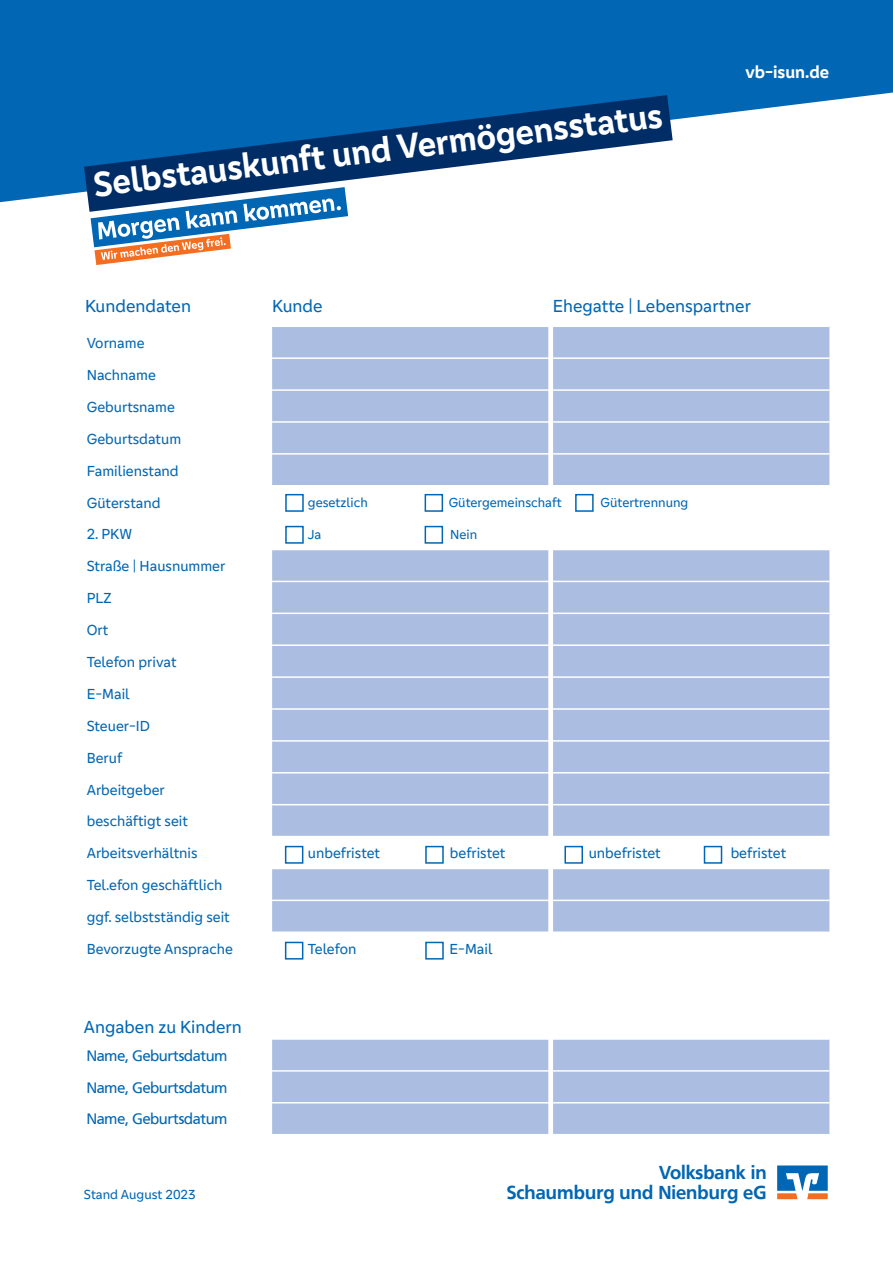
<style>
.page{position:relative;width:893px;height:1263px;background:#fff}
.page>*{position:absolute;margin:0;border:0;box-sizing:border-box;transform-origin:0 0}
.t1{font:700 36px "Genos GFG";color:#fff}
.t2{font:700 18.6px "Frutiger VR";color:#0166b3}
.t3{font:18px "Genos GFG";color:#0166b3}
.t4{font:700 18px "Genos GFG";color:#fff}
.t5{font:15px/32px "Genos GFG";color:#0166b3}
.t6{font:15px/32px "Frutiger VR";color:#0166b3;text-align:justify}
.t7{font:13.5px "Genos GFG";color:#0166b3}
</style>
<div class="page">
<svg style="left:272px;top:327px;width:557px;height:604px;fill:#abbee1"></svg>
<hr style="left:272px;top:357px;width:277px;height:2px;background:#fff">
<hr style="left:553px;top:357px;width:276px;height:2px;background:#fff">
<hr style="left:272px;top:389px;width:277px;height:2px;background:#fff">
<hr style="left:553px;top:389px;width:276px;height:2px;background:#fff">
<hr style="left:272px;top:421px;width:277px;height:2px;background:#fff">
<hr style="left:553px;top:421px;width:276px;height:2px;background:#fff">
<hr style="left:272px;top:453px;width:277px;height:2px;background:#fff">
<hr style="left:553px;top:453px;width:276px;height:2px;background:#fff">
<hr style="left:272px;top:485px;width:277px;height:1px;background:#fff">
<hr style="left:553px;top:485px;width:276px;height:1px;background:#fff">
<hr style="left:272px;top:517px;width:277px;height:1px;background:#fff">
<hr style="left:553px;top:517px;width:276px;height:1px;background:#fff">
<hr style="left:272px;top:549px;width:277px;height:1px;background:#fff">
<hr style="left:553px;top:549px;width:276px;height:1px;background:#fff">
<hr style="left:272px;top:581px;width:277px;height:1px;background:#fff">
<hr style="left:553px;top:581px;width:276px;height:1px;background:#fff">
<hr style="left:272px;top:612px;width:277px;height:2px;background:#fff">
<hr style="left:553px;top:612px;width:276px;height:2px;background:#fff">
<hr style="left:272px;top:644px;width:277px;height:2px;background:#fff">
<hr style="left:553px;top:644px;width:276px;height:2px;background:#fff">
<hr style="left:272px;top:676px;width:277px;height:2px;background:#fff">
<hr style="left:553px;top:676px;width:276px;height:2px;background:#fff">
<hr style="left:272px;top:708px;width:277px;height:2px;background:#fff">
<hr style="left:553px;top:708px;width:276px;height:2px;background:#fff">
<hr style="left:272px;top:740px;width:277px;height:2px;background:#fff">
<hr style="left:553px;top:740px;width:276px;height:2px;background:#fff">
<hr style="left:272px;top:772px;width:277px;height:1px;background:#fff">
<hr style="left:553px;top:772px;width:276px;height:1px;background:#fff">
<hr style="left:272px;top:804px;width:277px;height:1px;background:#fff">
<hr style="left:553px;top:804px;width:276px;height:1px;background:#fff">
<hr style="left:272px;top:836px;width:277px;height:1px;background:#fff">
<hr style="left:553px;top:836px;width:276px;height:1px;background:#fff">
<hr style="left:272px;top:868px;width:277px;height:1px;background:#fff">
<hr style="left:553px;top:868px;width:276px;height:1px;background:#fff">
<hr style="left:272px;top:900px;width:277px;height:1px;background:#fff">
<hr style="left:553px;top:900px;width:276px;height:1px;background:#fff">
<svg style="left:272px;top:931px;width:557px;height:29px"></svg>
<div style="left:285px;top:494px;width:19px;height:18px;border:2px solid #0166b3"></div>
<div style="left:425px;top:494px;width:18px;height:18px;border:2px solid #0166b3"></div>
<div style="left:575px;top:494px;width:19px;height:18px;border:2px solid #0166b3"></div>
<div style="left:285px;top:846px;width:18px;height:18px;border:2px solid #0166b3"></div>
<div style="left:425px;top:846px;width:19px;height:18px;border:2px solid #0166b3"></div>
<div style="left:564px;top:846px;width:19px;height:18px;border:2px solid #0166b3"></div>
<div style="left:704px;top:846px;width:18px;height:18px;border:2px solid #0166b3"></div>
<div style="left:285px;top:942px;width:18px;height:17px;border:2px solid #0166b3"></div>
<div style="left:425px;top:942px;width:19px;height:17px;border:2px solid #0166b3"></div>
<div style="left:272px;top:1040px;width:557px;height:94px;background:#abbee1"></div>
<hr style="left:272px;top:1070px;width:277px;height:2px;background:#fff">
<hr style="left:553px;top:1070px;width:276px;height:2px;background:#fff">
<hr style="left:272px;top:1102px;width:277px;height:1px;background:#fff">
<hr style="left:553px;top:1102px;width:276px;height:1px;background:#fff">
<svg style="left:549px;top:1040px;width:4px;height:94px"></svg>
<div style="left:285px;top:526px;width:19px;height:18px;border:2px solid #0166b3"></div>
<div style="left:425px;top:526px;width:18px;height:18px;border:2px solid #0166b3"></div>
<svg style="left:0;top:0;width:893px;height:202px;fill:#0166b3"></svg>
<svg style="left:84px;top:95px;width:589px;height:117px"></svg>
<svg style="left:91px;top:187px;width:257px;height:78px"></svg>
<svg style="left:777px;top:1165px;width:51px;height:34px"></svg>
<h1 class="t1" style="left:91px;top:164px;width:574px;rotate:-7deg">Selbstauskunft und Vermögensstatus</h1>
<p class="t4" style="left:745px;top:61px;width:85px">vb-isun.de</p>
<p class="t3" style="left:85px;top:295px;width:107px">Kundendaten</p>
<p class="t3" style="left:272px;top:295px;width:52px">Kunde</p>
<p class="t3" style="left:553px;top:295px;width:200px">Ehegatte | Lebenspartner</p>
<p class="t5" style="left:87px;top:327px;width:96px">Vorname<br>Nachname<br>Geburtsname<br>Geburtsdatum<br>Familienstand<br>Güterstand</p>
<p class="t7" style="left:308px;top:495px;width:61px">gesetzlich</p>
<p class="t7" style="left:449px;top:495px;width:114px">Gütergemeinschaft</p>
<p class="t7" style="left:601px;top:495px;width:89px">Gütertrennung</p>
<p class="t5" style="left:87px;top:518px;width:47px">2. PKW</p>
<p class="t7" style="left:308px;top:527px;width:15px">Ja</p>
<p class="t7" style="left:450px;top:527px;width:28px">Nein</p>
<p class="t5" style="left:87px;top:550px;width:140px">Straße | Hausnummer<br>PLZ<br>Ort<br>Telefon privat<br>E-Mail<br>Steuer-ID<br>Beruf<br>Arbeitgeber beschäftigt seit<br>Arbeitsverhältnis</p>
<p class="t5" style="left:308px;top:837px;width:74px">unbefristet</p>
<p class="t5" style="left:450px;top:837px;width:57px">befristet</p>
<p class="t5" style="left:589px;top:837px;width:74px">unbefristet</p>
<p class="t5" style="left:731px;top:837px;width:57px">befristet</p>
<p class="t5" style="left:87px;top:869px;width:148px">Tel.efon geschäftlich ggf. selbstständig seit<br>Bevorzugte Ansprache</p>
<p class="t3" style="left:84px;top:1016px;width:159px">Angaben zu Kindern</p>
<p class="t6" style="left:87px;top:1039px;width:142px">Name, Geburtsdatum Name, Geburtsdatum Name, Geburtsdatum</p>
<p class="t5" style="left:308px;top:933px;width:50px">Telefon</p>
<p class="t5" style="left:450px;top:933px;width:44px">E-Mail</p>
<p class="t2" style="left:659px;top:1162px;width:109px">Volksbank in</p>
<p class="t7" style="left:84px;top:1187px;width:113px">Stand August 2023</p>
<p class="t2" style="left:507px;top:1181px;width:261px">Schaumburg und Nienburg eG</p>
</div>
